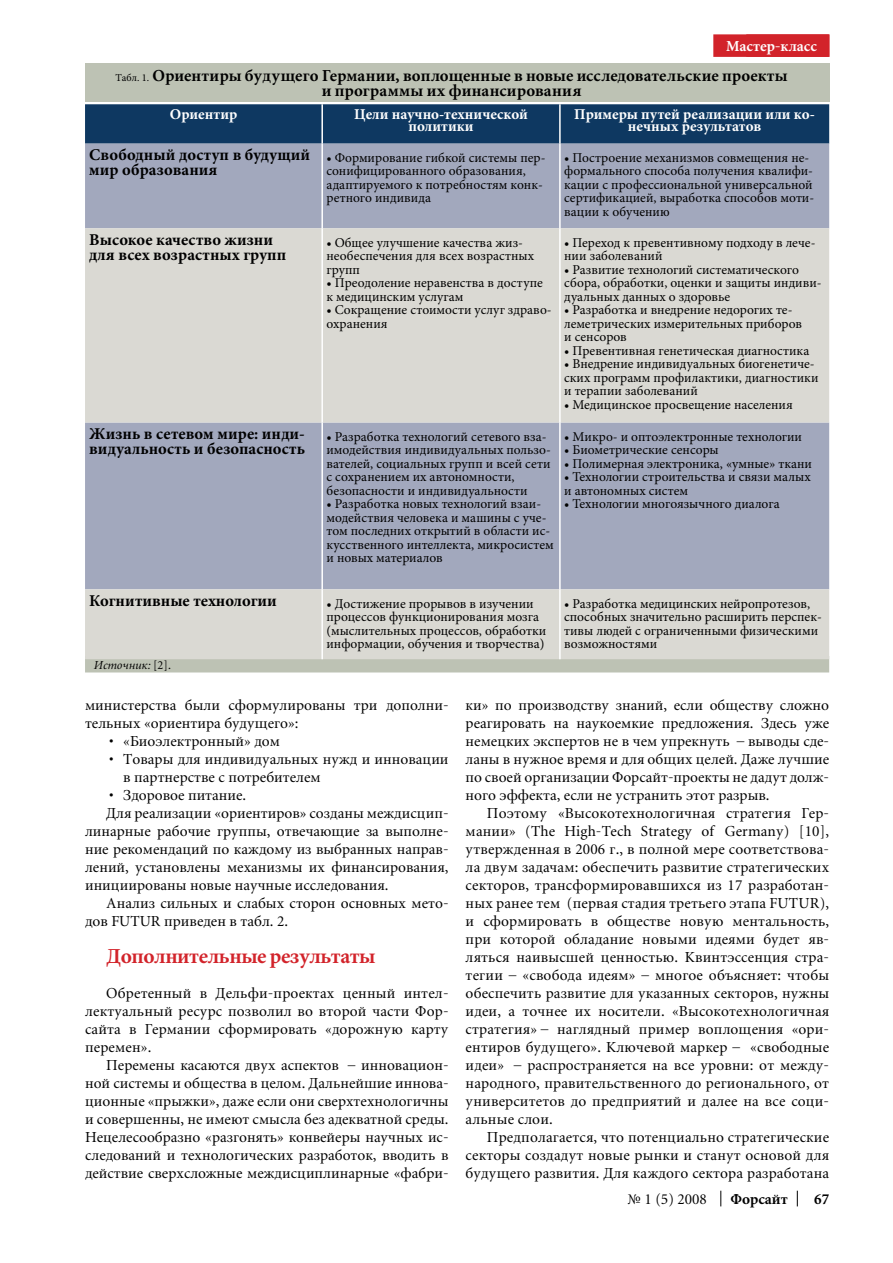
<style>
.page{position:relative;width:893px;height:1263px;background:#fff}
.page>*{position:absolute;margin:0;border:0;box-sizing:border-box;transform-origin:0 0}
.t1{font:700 21px "Miniature";letter-spacing:-.02em;color:#d2232a}
.t2{font:700 16.5px/15px "Minion Pro";color:#000}
.t3{font:700 16.5px/15px "Miniature";letter-spacing:.01em;color:#000;text-align:center}
.t4{font:15px/18px "Miniature";color:#000;text-align:justify}
.t5{font:700 15px/12px "Minion Pro";color:#fff;text-align:center}
.t6{font:700 15px "Miniature";color:#fff}
.t7{font:700 15px "Miniature";color:#000}
.t8{font:13.5px/13.5px "Minion Pro";color:#000}
.t9{font:italic 12px "Miniature";color:#000}
.s1{font-family:"Minion Pro";font-weight:400;font-size:10.5px}
.s2{font-style:normal}
</style>
<div class="page">
<svg style="left:720px;top:1191px;width:1px;height:15px"></svg>
<svg style="left:797px;top:1191px;width:1px;height:15px"></svg>
<div style="left:713px;top:34px;width:117px;height:23px;background:#d2232a"></div>
<div style="left:85px;top:656px;width:744px;height:16px;background:#bdc2b4"></div>
<div style="left:85px;top:104px;width:744px;height:40px;background:#0e3861"></div>
<div style="left:85px;top:144px;width:744px;height:84px;background:#a2a8bd"></div>
<svg style="left:85px;top:228px;width:744px;height:431px;background:#c4c6ca"></svg>
<hr style="left:321px;top:104px;width:2px;height:40px;background:#fff">
<hr style="left:559px;top:104px;width:2px;height:40px;background:#fff">
<hr style="left:321px;top:144px;width:2px;height:84px;background:#fff">
<hr style="left:559px;top:144px;width:2px;height:84px;background:#fff">
<hr style="left:321px;top:228px;width:2px;height:194px;background:#fff">
<hr style="left:559px;top:228px;width:2px;height:194px;background:#fff">
<hr style="left:321px;top:422px;width:2px;height:167px;background:#fff">
<hr style="left:559px;top:422px;width:2px;height:167px;background:#fff">
<hr style="left:321px;top:589px;width:2px;height:70px;background:#fff">
<hr style="left:559px;top:589px;width:2px;height:70px;background:#fff">
<div style="left:85px;top:64px;width:744px;height:38px;background:#bdc2b4"></div>
<p class="t6" style="left:759px;top:38px;width:59px">Рубрика</p>
<p class="t6" style="left:726px;top:38px;width:92px">Мастер-класс</p>
<p class="t3" style="left:115px;top:68px;width:674px"><span class="s1">Табл. 1.</span> Ориентиры будущего Германии, воплощенные в новые исследовательские проекты и программы их финансирования</p>
<p class="t5" style="left:170px;top:108px;width:69px">Ориентир</p>
<p class="t5" style="left:354px;top:108px;width:175px">Цели научно-технической политики</p>
<p class="t5" style="left:574px;top:108px;width:242px">Примеры путей реализации или ко&shy;нечных результатов</p>
<p class="t2" style="left:89px;top:147px;width:222px">Свободный доступ в будущий мир образования</p>
<p class="t8" style="left:326px;top:151px;width:220px">• Формирование гибкой системы пер&shy;сонифицированного образования, адаптируемого к потребностям конк&shy;ретного индивида</p>
<p class="t8" style="left:564px;top:151px;width:252px">• Построение механизмов совмещения не&shy;формального способа получения квалифи&shy;кации с профессиональной универсальной сертификацией, выработка способов моти&shy;вации к обучению</p>
<p class="t2" style="left:89px;top:232px;width:198px">Высокое качество жизни для всех возрастных групп</p>
<p class="t8" style="left:326px;top:236px;width:209px">• Общее улучшение качества жиз&shy;необеспечения для всех возрастных групп</p>
<p class="t8" style="left:326px;top:276px;width:218px">• Преодоление неравенства в доступе к медицинским услугам</p>
<p class="t8" style="left:326px;top:303px;width:227px">• Сокращение стоимости услуг здраво&shy;охранения</p>
<p class="t8" style="left:564px;top:236px;width:253px">• Переход к превентивному подходу в лече&shy;нии заболеваний</p>
<p class="t8" style="left:564px;top:263px;width:259px">• Развитие технологий систематического сбора, обработки, оценки и защиты индиви&shy;дуальных данных о здоровье</p>
<p class="t8" style="left:564px;top:303px;width:239px">• Разработка и внедрение недорогих те&shy;леметрических измерительных приборов и сенсоров</p>
<p class="t8" style="left:564px;top:344px;width:247px">• Превентивная генетическая диагностика</p>
<p class="t8" style="left:564px;top:357px;width:256px">• Внедрение индивидуальных биогенетиче&shy;ских программ профилактики, диагностики и терапии заболеваний</p>
<p class="t8" style="left:564px;top:398px;width:230px">• Медицинское просвещение населения</p>
<p class="t2" style="left:89px;top:426px;width:217px">Жизнь в сетевом мире: инди&shy;видуальность и безопасность</p>
<p class="t8" style="left:326px;top:430px;width:226px">• Разработка технологий сетевого вза&shy;имодействия индивидуальных пользо&shy;вателей, социальных групп и всей сети с сохранением их автономности, безопасности и индивидуальности</p>
<p class="t8" style="left:326px;top:497px;width:229px">• Разработка новых технологий взаи&shy;модействия человека и машины с уче&shy;том последних открытий в области ис&shy;кусственного интеллекта, микросистем и новых материалов</p>
<p class="t8" style="left:564px;top:430px;width:239px">• Микро- и оптоэлектронные технологии</p>
<p class="t8" style="left:564px;top:443px;width:156px">• Биометрические сенсоры</p>
<p class="t8" style="left:564px;top:457px;width:249px">• Полимерная электроника, «умные» ткани</p>
<p class="t8" style="left:564px;top:470px;width:248px">• Технологии строительства и связи малых и автономных систем</p>
<p class="t8" style="left:564px;top:497px;width:217px">• Технологии многоязычного диалога</p>
<p class="t2" style="left:89px;top:593px;width:189px">Когнитивные технологии</p>
<p class="t8" style="left:326px;top:597px;width:221px">• Достижение прорывов в изучении процессов функционирования мозга (мыслительных процессов, обработки информации, обучения и творчества)</p>
<p class="t8" style="left:564px;top:597px;width:259px">• Разработка медицинских нейропротезов, способных значительно расширить перспек&shy;тивы людей с ограниченными физическими возможностями</p>
<p class="t9" style="left:94px;top:660px;width:79px">Источник: <span class="s2">[2].</span></p>
<p class="t4" style="left:85px;top:696px;width:365px">министерства были сформулированы три дополни&shy;тельных «ориентира будущего»:</p>
<p class="t4" style="left:109px;top:732px;width:172px">• «Биоэлектронный» дом</p>
<p class="t4" style="left:123px;top:750px;width:327px;text-indent:-14px">• Товары для индивидуальных нужд и инновации в партнерстве с потребителем</p>
<p class="t4" style="left:109px;top:786px;width:139px">• Здоровое питание.</p>
<p class="t4" style="left:106px;top:804px;width:344px">Для реализации «ориентиров» созданы междисцип-</p>
<p class="t4" style="left:85px;top:822px;width:365px">линарные рабочие группы, отвечающие за выполне-</p>
<p class="t4" style="left:85px;top:840px;width:365px">ние рекомендаций по каждому из выбранных направ-</p>
<p class="t4" style="left:85px;top:858px;width:365px">лений, установлены механизмы их финансирования,</p>
<p class="t4" style="left:85px;top:876px;width:305px">инициированы новые научные исследования.</p>
<p class="t4" style="left:106px;top:894px;width:344px">Анализ сильных и слабых сторон основных мето-</p>
<p class="t4" style="left:85px;top:912px;width:205px">дов FUTUR приведен в табл. 2.</p>
<h1 class="t1" style="left:106px;top:945px;width:271px">Дополнительные результаты</h1>
<p class="t4" style="left:85px;top:984px;width:365px;text-indent:21px">Обретенный в Дельфи-проектах ценный интел&shy;лектуальный ресурс позволил во второй части Фор&shy;сайта в Германии сформировать «дорожную карту перемен».</p>
<p class="t4" style="left:85px;top:1056px;width:365px;text-indent:21px">Перемены касаются двух аспектов – инновацион&shy;ной системы и общества в целом. Дальнейшие иннова&shy;ционные «прыжки», даже если они сверхтехнологичны и совершенны, не имеют смысла без адекватной среды.<br>Нецелесообразно «разгонять» конвейеры научных ис&shy;следований и технологических разработок, вводить в действие сверхсложные междисциплинарные «фабри-</p>
<p class="t4" style="left:466px;top:696px;width:365px">ки» по производству знаний, если обществу сложно реагировать на наукоемкие предложения. Здесь уже немецких экспертов не в чем упрекнуть – выводы сде&shy;ланы в нужное время и для общих целей. Даже лучшие по своей организации Форсайт-проекты не дадут долж&shy;ного эффекта, если не устранить этот разрыв.</p>
<p class="t4" style="left:466px;top:804px;width:365px;text-indent:21px">Поэтому «Высокотехнологичная стратегия Гер&shy;мании» (The High-Tech Strategy of Germany) [10], утвержденная в 2006 г., в полной мере соответствова&shy;ла двум задачам: обеспечить развитие стратегических секторов, трансформировавшихся из 17 разработан&shy;ных ранее тем (первая стадия третьего этапа FUTUR), и сформировать в обществе новую ментальность, при которой обладание новыми идеями будет яв&shy;ляться наивысшей ценностью. Квинтэссенция стра&shy;тегии – «свобода идеям» – многое объясняет: чтобы обеспечить развитие для указанных секторов, нужны идеи, а точнее их носители. «Высокотехнологичная стратегия» – наглядный пример воплощения «ори&shy;ентиров будущего». Ключевой маркер – «свободные идеи» – распространяется на все уровни: от между&shy;народного, правительственного до регионального, от университетов до предприятий и далее на все соци&shy;альные слои.</p>
<p class="t4" style="left:466px;top:1128px;width:365px;text-indent:21px">Предполагается, что потенциально стратегические секторы создадут новые рынки и станут основой для будущего развития. Для каждого сектора разработана</p>
<p class="t4" style="left:628px;top:1191px;width:81px">№ 1 (5) 2008</p>
<p class="t7" style="left:730px;top:1192px;width:59px">Форсайт</p>
<p class="t7" style="left:814px;top:1192px;width:16px">67</p>
</div>
